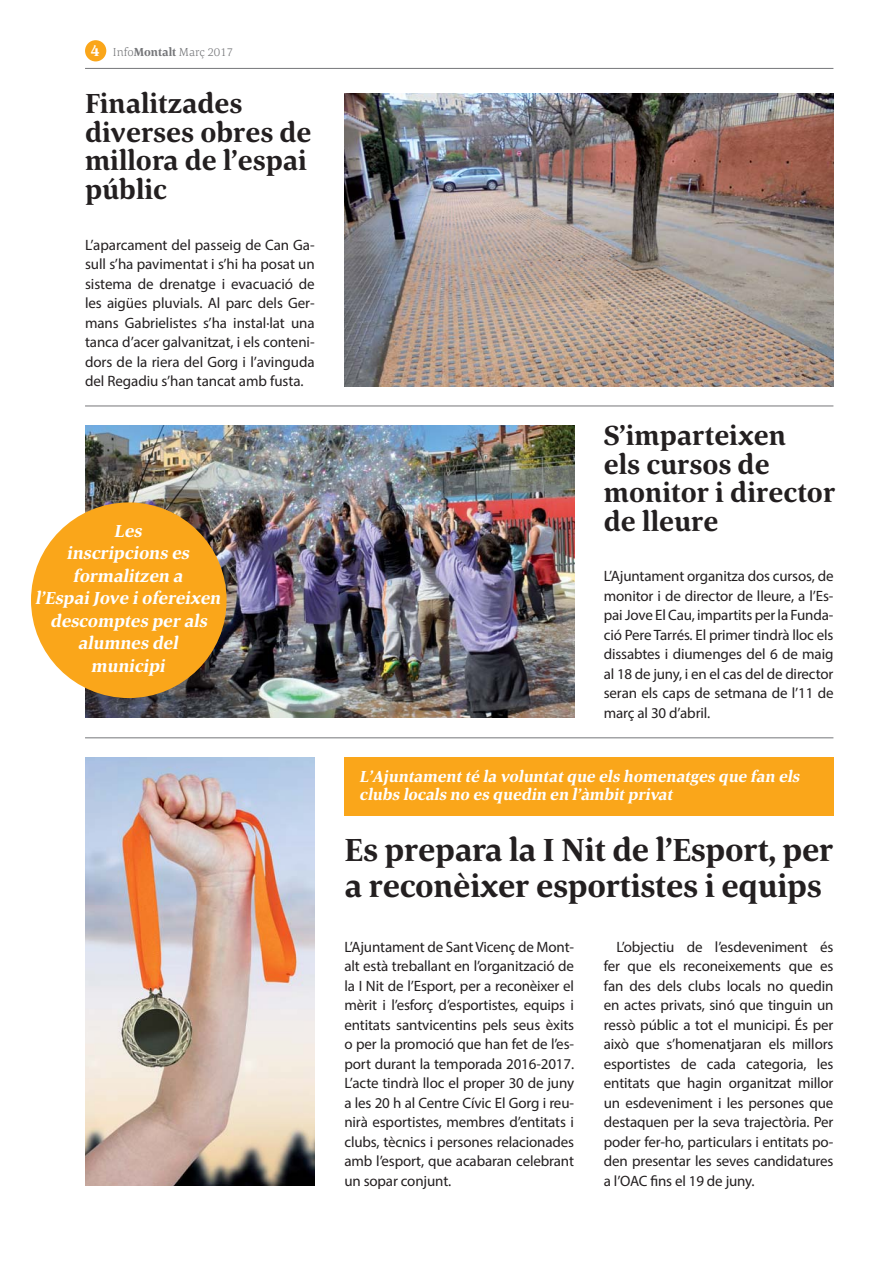
<style>
.page{position:relative;width:893px;height:1263px;background:#fff}
.page>*{position:absolute;margin:0;border:0;box-sizing:border-box;transform-origin:0 0}
.t1{font:700 33px/36px "Corda W01";letter-spacing:-.01em;color:#231f20}
.t2{font:700 28.5px/28.5px "Corda W01";color:#231f20}
.t3{font:italic 700 18px/22.5px "Corda W01";color:#fff;text-align:center}
.t4{font:italic 700 16.5px/18px "Corda W01";color:#fff}
.t5{font:15px/19.5px "Myriad Pro";letter-spacing:-.01em;color:#231f20;text-align:justify}
.t6{font:300 12px "Corda";color:#757679}
.s1{font-family:"Corda W01";font-weight:700;font-size:16.5px;color:#fff}
.s2{font-family:"Corda W01";font-weight:700}
</style>
<div class="page">
<div style="left:85px;top:40px;width:21px;height:21px;background:#faa61a;border-radius:50%"></div>
<hr style="left:85px;top:68px;width:748px;height:1px;background:#757679">
<img style="left:344px;top:94px;width:489px;height:292px">
<img style="left:85px;top:425px;width:489px;height:293px">
<div style="left:31px;top:502px;width:196px;height:196px;background:#faa61a;border-radius:50%"></div>
<hr style="left:85px;top:406px;width:748px;height:1px;background:#757679">
<img style="left:85px;top:757px;width:230px;height:429px">
<hr style="left:85px;top:737px;width:748px;height:1px;background:#757679">
<div style="left:344px;top:757px;width:489px;height:58px;background:#faa61a"></div>
<p class="t6" style="left:91px;top:48px;width:144px"><span class="s1">4</span> Info<span class="s2">Montalt</span> Març 2017</p>
<h2 class="t2" style="left:85px;top:92px;width:228px">Finalitzades diverses obres de millora de l’espai públic</h2>
<p class="t5" style="left:85px;top:236px;width:231px">L’aparcament del passeig de Can Ga&shy;sull s’ha pavimentat i s’hi ha posat un sistema de drenatge i evacuació de les aigües pluvials. Al parc dels Ger&shy;mans Gabrielistes s’ha instal·lat una tanca d’acer galvanitzat, i els conteni&shy;dors de la riera del Gorg i l’avinguda del Regadiu s’han tancat amb fusta.</p>
<p class="t3" style="left:35px;top:521px;width:190px">Les<br>inscripcions es formalitzen a l’EspaiJove iofereixen descomptes per als alumnes del<br>municipi</p>
<h2 class="t2" style="left:604px;top:423px;width:233px">S’imparteixen<br>els cursos de monitor i director de lleure</h2>
<p class="t5" style="left:604px;top:568px;width:231px">L’Ajuntament organitza dos cursos, de monitor i de director de lleure, a l’Es&shy;pai Jove El Cau, impartits per la Funda&shy;ció Pere Tarrés. El primer tindrà lloc els dissabtes i diumenges del 6 de maig al 18 de juny, i en el cas del de director seran els caps de setmana de l’11 de març al 30 d’abril.</p>
<p class="t4" style="left:359px;top:768px;width:444px">L’Ajuntament té la voluntat que els homenatges que fan els clubs locals no es quedin en l’àmbit privat</p>
<h1 class="t1" style="left:344px;top:834px;width:490px">Es prepara la I Nit de l’Esport, per a reconèixer esportistes i equips</h1>
<p class="t5" style="left:604px;top:938px;width:231px;text-indent:13px">L’objectiu de l’esdeveniment és fer que els reconeixements que es fan des dels clubs locals no quedin en actes privats, sinó que tinguin un ressò públic a tot el municipi. És per això que s’homenatjaran els millors esportistes de cada categoria, les entitats que hagin organitzat millor un esdeveniment i les persones que destaquen per la seva trajectòria. Per poder fer-ho, particulars i entitats po&shy;den presentar les seves candidatures a l’OAC fins el 19 de juny.</p>
<p class="t5" style="left:344px;top:938px;width:231px">L’Ajuntament de Sant Vicenç de Mont&shy;alt està treballant en l’organització de la I Nit de l’Esport, per a reconèixer el mèrit i l’esforç d’esportistes, equips i entitats santvicentins pels seus èxits o per la promoció que han fet de l’es&shy;port durant la temporada 2016-2017.<br>L’acte tindrà lloc el proper 30 de juny a les 20 h al Centre Cívic El Gorg i reu&shy;nirà esportistes, membres d’entitats i clubs, tècnics i persones relacionades amb l’esport, que acabaran celebrant un sopar conjunt.</p>
</div>
